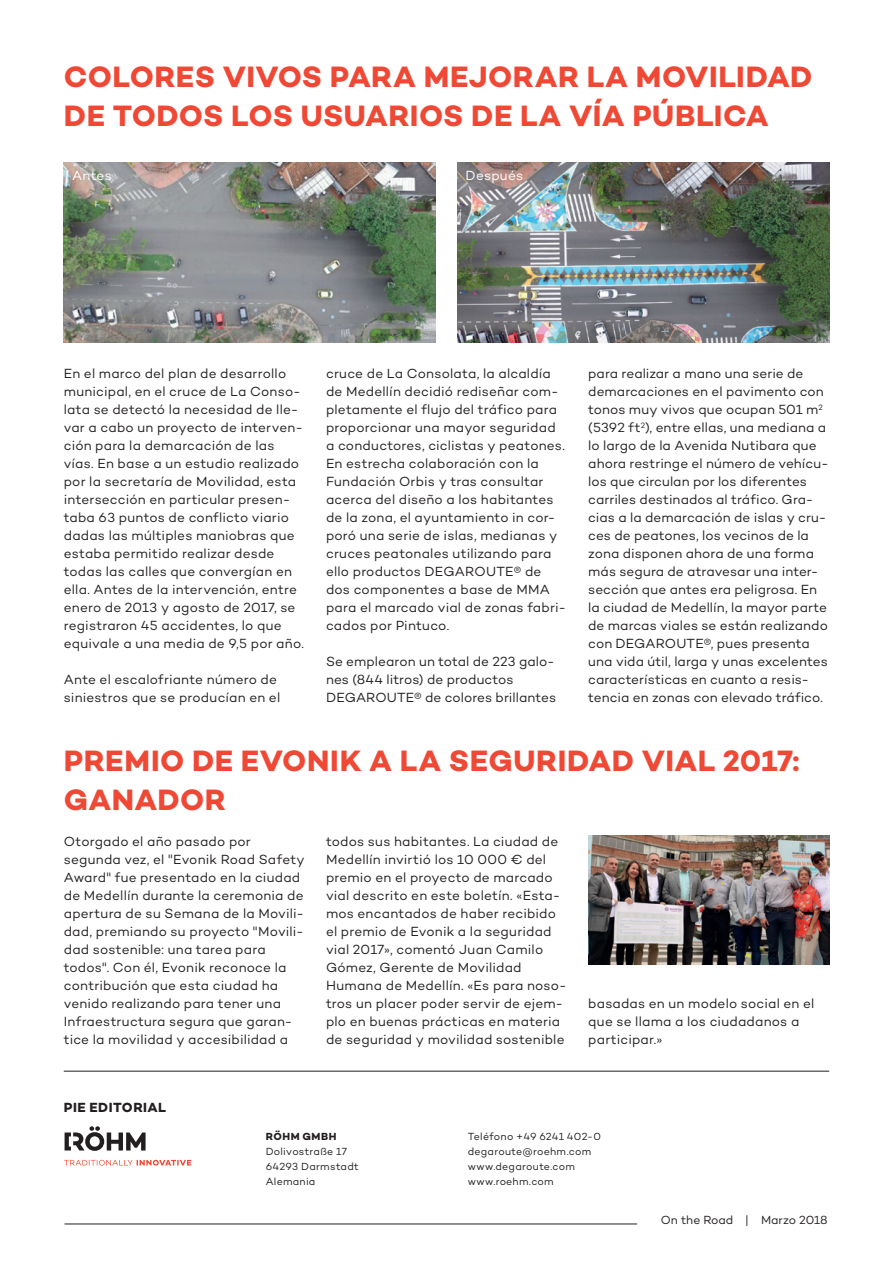
<style>
.page{position:relative;width:893px;height:1263px;background:#fff}
.page>*{position:absolute;margin:0;border:0;box-sizing:border-box;transform-origin:0 0}
.t1{font:700 30px/39px "Campton";letter-spacing:.015em;color:#ef4835}
.t2{font:13.5px/18px "Campton";letter-spacing:.01em;color:#231f20}
.t3{font:700 13.5px "Campton";letter-spacing:.035em;color:#231f20}
.t4{font:13.5px "Campton";letter-spacing:.015em;color:#fff}
.t5{font:12px "Campton";color:#231f20}
.t6{font:10.5px/15px "Campton";letter-spacing:.025em;color:#231f20}
.t7{font:700 10.5px "Campton";letter-spacing:.055em;color:#231f20}
</style>
<div class="page">
<hr style="left:64px;top:1071px;width:765px;height:1px;background:#231f20">
<svg style="left:65px;top:1126px;width:81px;height:25px"></svg>
<svg style="left:64px;top:1160px;width:127px;height:5px"></svg>
<hr style="left:65px;top:1223px;width:572px;height:1px;background:#231f20">
<img style="left:457px;top:162px;width:372px;height:180px">
<img style="left:64px;top:162px;width:372px;height:180px">
<img style="left:588px;top:835px;width:241px;height:130px">
<h1 class="t1" style="left:64px;top:56px;width:750px">COLORES VIVOS PARA MEJORAR LA MOVILIDAD<br>DE TODOS LOS USUARIOS DE LA VÍA PÚBLICA</h1>
<p class="t4" style="left:72px;top:167px;width:41px">Antes</p>
<p class="t4" style="left:466px;top:167px;width:59px">Después</p>
<p class="t2" style="left:64px;top:364px;width:242px">En el marco del plan de desarrollo municipal, en el cruce de La Conso&shy;lata se detectó la necesidad de lle&shy;var a cabo un proyecto de interven&shy;ción para la demarcación de las vías. En base a un estudio realizado por la secretaría de Movilidad, esta intersección en particular presen&shy;taba 63 puntos de conflicto viario dadas las múltiples maniobras que estaba permitido realizar desde todas las calles que convergían en ella. Antes de la intervención, entre enero de 2013 y agosto de 2017, se registraron 45 accidentes, lo que equivale a una media de 9,5 por año.</p>
<p class="t2" style="left:64px;top:670px;width:218px">Ante el escalofriante número de siniestros que se producían en el</p>
<p class="t2" style="left:326px;top:364px;width:242px">cruce de La Consolata, la alcaldía de Medellín decidió rediseñar com&shy;pletamente el flujo del tráfico para proporcionar una mayor seguridad a conductores, ciclistas y peatones.<br>En estrecha colaboración con la<br>Fundación Orbis y tras consultar acerca del diseño a los habitantes de la zona, el ayuntamiento in cor&shy;poró una serie de islas, medianas y cruces peatonales utilizando para ello productos DEGAROUTE® de dos componentes a base de MMA para el marcado vial de zonas fabri&shy;cados por Pintuco.</p>
<p class="t2" style="left:326px;top:652px;width:232px">Se emplearon un total de 223 galo&shy;nes (844 litros) de productos<br>DEGAROUTE® de colores brillantes</p>
<p class="t2" style="left:588px;top:364px;width:242px">para realizar a mano una serie de demarcaciones en el pavimento con tonos muy vivos que ocupan 501 m<sup>2 </sup>(5392 ft<sup>2</sup>), entre ellas, una mediana a lo largo de la Avenida Nutibara que ahora restringe el número de vehícu&shy;los que circulan por los diferentes carriles destinados al tráfico. Gra&shy;cias a la demarcación de islas y cru&shy;ces de peatones, los vecinos de la zona disponen ahora de una forma más segura de atravesar una inter&shy;sección que antes era peligrosa. En la ciudad de Medellín, la mayor parte de marcas viales se están realizando con DEGAROUTE®, pues presenta una vida útil, larga y unas excelentes características en cuanto a resis&shy;tencia en zonas con elevado tráfico.</p>
<h1 class="t1" style="left:64px;top:741px;width:737px">PREMIO DE EVONIK A LA SEGURIDAD VIAL 2017:<br>GANADOR</h1>
<p class="t2" style="left:64px;top:832px;width:242px">Otorgado el año pasado por segunda vez, el "Evonik Road Safety Award" fue presentado en la ciudad de Medellín durante la ceremonia de apertura de su Semana de la Movili&shy;dad, premiando su proyecto "Movili&shy;dad sostenible: una tarea para todos". Con él, Evonik reconoce la contribución que esta ciudad ha venido realizando para tener una Infraestructura segura que garan&shy;tice la movilidad y accesibilidad a</p>
<p class="t2" style="left:326px;top:832px;width:242px">todos sus habitantes. La ciudad de Medellín invirtió los 10 000 € del premio en el proyecto de marcado vial descrito en este boletín. «Esta&shy;mos encantados de haber recibido el premio de Evonik a la seguridad vial 2017», comentó Juan Camilo Gómez, Gerente de Movilidad Humana de Medellín. «Es para noso&shy;tros un placer poder servir de ejem&shy;plo en buenas prácticas en materia de seguridad y movilidad sostenible</p>
<p class="t2" style="left:588px;top:994px;width:228px">basadas en un modelo social en el que se llama a los ciudadanos a participar.»</p>
<p class="t3" style="left:64px;top:1098px;width:104px">PIE EDITORIAL</p>
<p class="t7" style="left:266px;top:1129px;width:72px">RÖHM GMBH</p>
<p class="t6" style="left:266px;top:1143px;width:95px">Dolivostraße 17<br>64293 Darmstadt<br>Alemania</p>
<p class="t6" style="left:468px;top:1128px;width:135px">Teléfono +49 6241 402-0 degaroute@roehm.com www.degaroute.com www.roehm.com</p>
<p class="t5" style="left:661px;top:1213px;width:168px">On the Road | Marzo 2018</p>
</div>
